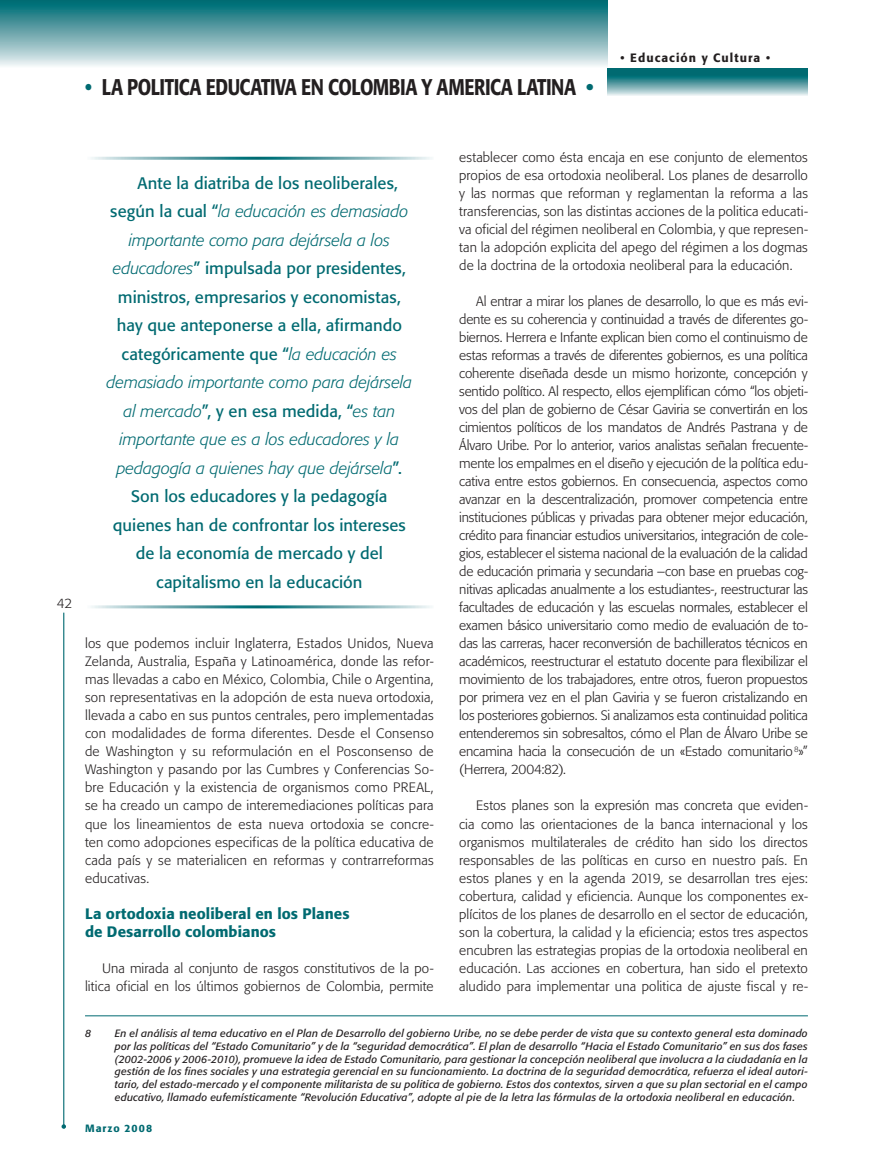
<style>
.page{position:relative;width:893px;height:1170px;background:#fff}
.page>*{position:absolute;margin:0;border:0;box-sizing:border-box;transform-origin:0 0}
.t1{font:500 22.5px "Formata";letter-spacing:-.025em;color:#231f20;scale:.8 1}
.t2{font:16.5px "Formata";color:#006a71}
.t3{font:italic 300 16.5px "Formata";color:#006a71}
.t4{font:500 15px/18px "Formata";letter-spacing:.005em;color:#006a71}
.t5{font:300 13.5px/18px "Formata";letter-spacing:.005em;color:#231f20;text-align:justify}
.t6{font:500 12px "Formata";letter-spacing:.085em;color:#231f20}
.t7{font:italic 10.5px/12.6px "Formata";letter-spacing:.02em;color:#231f20;text-align:justify}
.t8{font:500 10.5px "Formata";letter-spacing:.095em;color:#006a71}
.s1{color:#006a71}
.s2{font-weight:400;font-style:normal}
.s3{font-weight:300;font-style:italic}
</style>
<div class="page">
<div style="left:0;top:0;width:608px;height:68px;background:linear-gradient(to bottom,#00646d,#eef1f3)"></div>
<svg style="left:608px;top:68px;width:200px;height:28px;background:#53999f"></svg>
<hr style="left:63px;top:612px;width:1px;height:514px;background:#006a71">
<svg style="left:62px;top:1124px;width:4px;height:4px"></svg>
<hr style="left:85px;top:1015px;width:723px;height:1px;background:#006a71">
<h1 class="t1" style="left:85px;top:73px;width:637px"><span class="s1">•</span> LA POLITICA EDUCATIVA EN COLOMBIA Y AMERICA LATINA <span class="s1">•</span></h1>
<p class="t6" style="left:620px;top:50px;width:151px">• Educación y Cultura •</p>
<p class="t5" style="left:57px;top:594px;width:17px">42</p>
<p class="t2" style="left:138px;top:173px;width:262px">Ante la diatriba de los neoliberales,</p>
<p class="t3" style="left:110px;top:201px;width:300px"><span class="s2">según la cual “</span>la educación es demasiado</p>
<p class="t3" style="left:129px;top:230px;width:263px">importante como para dejársela a los</p>
<p class="t2" style="left:113px;top:258px;width:294px"><span class="s3">educadores</span>” impulsada por presidentes,</p>
<p class="t2" style="left:118px;top:287px;width:284px">ministros, empresarios y economistas,</p>
<p class="t2" style="left:117px;top:315px;width:287px">hay que anteponerse a ella, afirmando</p>
<p class="t2" style="left:122px;top:344px;width:277px">categóricamente que “<span class="s3">la educación es</span></p>
<p class="t3" style="left:107px;top:372px;width:307px">demasiado importante como para dejársela</p>
<p class="t2" style="left:123px;top:401px;width:273px"><span class="s3">al mercado</span>”, y en esa medida, “<span class="s3">es tan</span></p>
<p class="t3" style="left:119px;top:429px;width:281px">importante que es a los educadores y la</p>
<p class="t3" style="left:117px;top:458px;width:287px">pedagogía a quienes hay que dejársela<span class="s2">”.</span></p>
<p class="t2" style="left:131px;top:486px;width:258px">Son los educadores y la pedagogía</p>
<p class="t2" style="left:113px;top:515px;width:294px">quienes han de confrontar los intereses</p>
<p class="t2" style="left:136px;top:543px;width:249px">de la economía de mercado y del</p>
<p class="t2" style="left:156px;top:572px;width:208px">capitalismo en la educación</p>
<p class="t5" style="left:85px;top:634px;width:350px">los que podemos incluir Inglaterra, Estados Unidos, Nueva Zelanda, Australia, España y Latinoamérica, donde las refor&shy;mas llevadas a cabo en México, Colombia, Chile o Argentina, son representativas en la adopción de esta nueva ortodoxia, llevada a cabo en sus puntos centrales, pero implementadas con modalidades de forma diferentes. Desde el Consenso de Washington y su reformulación en el Posconsenso de Washington y pasando por las Cumbres y Conferencias So&shy;bre Educación y la existencia de organismos como PREAL, se ha creado un campo de interemediaciones políticas para que los lineamientos de esta nueva ortodoxia se concre&shy;ten como adopciones especificas de la política educativa de cada país y se materialicen en reformas y contrarreformas educativas.</p>
<p class="t4" style="left:85px;top:904px;width:266px">La ortodoxia neoliberal en los Planes de Desarrollo colombianos</p>
<p class="t5" style="left:85px;top:958px;width:350px;text-align:right">Una mirada al conjunto de rasgos constitutivos de la po&shy;litica oficial en los últimos gobiernos de Colombia, permite</p>
<p class="t5" style="left:459px;top:148px;width:350px">establecer como ésta encaja en ese conjunto de elementos propios de esa ortodoxia neoliberal. Los planes de desarrollo y las normas que reforman y reglamentan la reforma a las transferencias, son las distintas acciones de la politica educati&shy;va oficial del régimen neoliberal en Colombia, y que represen&shy;tan la adopción explicita del apego del régimen a los dogmas de la doctrina de la ortodoxia neoliberal para la educación.</p>
<p class="t5" style="left:459px;top:292px;width:350px;text-indent:17px">Al entrar a mirar los planes de desarrollo, lo que es más evi&shy;dente es su coherencia y continuidad a través de diferentes go&shy;biernos. Herrera e Infante explican bien como el continuismo de estas reformas a través de diferentes gobiernos, es una política coherente diseñada desde un mismo horizonte, concepción y sentido político. Al respecto, ellos ejemplifican cómo “los objeti&shy;vos del plan de gobierno de César Gaviria se convertirán en los cimientos políticos de los mandatos de Andrés Pastrana y de Álvaro Uribe. Por lo anterior, varios analistas señalan frecuente&shy;mente los empalmes en el diseño y ejecución de la política edu&shy;cativa entre estos gobiernos. En consecuencia, aspectos como avanzar en la descentralización, promover competencia entre instituciones públicas y privadas para obtener mejor educación, crédito para financiar estudios universitarios, integración de cole&shy;gios, establecer el sistema nacional de la evaluación de la calidad de educación primaria y secundaria –con base en pruebas cog&shy;nitivas aplicadas anualmente a los estudiantes-, reestructurar las facultades de educación y las escuelas normales, establecer el examen básico universitario como medio de evaluación de to&shy;das las carreras, hacer reconversión de bachilleratos técnicos en académicos, reestructurar el estatuto docente para flexibilizar el movimiento de los trabajadores, entre otros, fueron propuestos por primera vez en el plan Gaviria y se fueron cristalizando en los posteriores gobiernos. Si analizamos esta continuidad politica entenderemos sin sobresaltos, cómo el Plan de Álvaro Uribe se encamina hacia la consecución de un «Estado comunitario <sup>8</sup>»” (Herrera, 2004:82).</p>
<p class="t5" style="left:459px;top:796px;width:350px;text-indent:17px">Estos planes son la expresión mas concreta que eviden&shy;cia como las orientaciones de la banca internacional y los organismos multilaterales de crédito han sido los directos responsables de las políticas en curso en nuestro país. En estos planes y en la agenda 2019, se desarrollan tres ejes: cobertura, calidad y eficiencia. Aunque los componentes ex&shy;plícitos de los planes de desarrollo en el sector de educación, son la cobertura, la calidad y la eficiencia; estos tres aspectos encubren las estrategias propias de la ortodoxia neoliberal en educación. Las acciones en cobertura, han sido el pretexto aludido para implementar una politica de ajuste fiscal y re-</p>
<p class="t7" style="left:85px;top:1027px;width:8px">8</p>
<p class="t7" style="left:115px;top:1027px;width:695px">En el análisis al tema educativo en el Plan de Desarrollo del gobierno Uribe, no se debe perder de vista que su contexto general esta dominado por las políticas del “Estado Comunitario” y de la “seguridad democrática”. El plan de desarrollo “Hacia el Estado Comunitario” en sus dos fases (2002-2006 y 2006-2010), promueve la idea de Estado Comunitario, para gestionar la concepción neoliberal que involucra a la ciudadanía en la gestión de los fines sociales y una estrategia gerencial en su funcionamiento. La doctrina de la seguridad democrática, refuerza el ideal autori&shy;tario, del estado-mercado y el componente militarista de su politica de gobierno. Estos dos contextos, sirven a que su plan sectorial en el campo educativo, llamado eufemísticamente “Revolución Educativa”, adopte al pie de la letra las fórmulas de la ortodoxia neoliberal en educación.</p>
<p class="t8" style="left:85px;top:1121px;width:69px">Marzo 2008</p>
</div>
